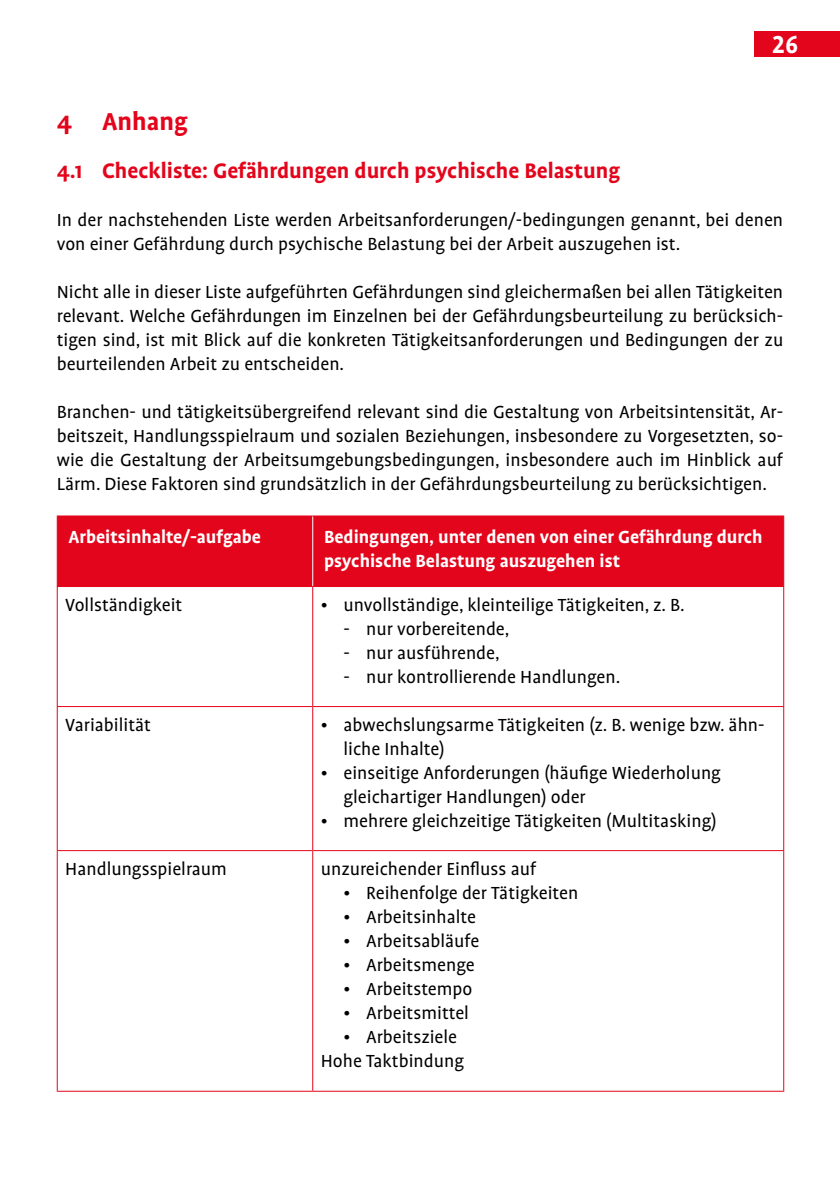
<style>
.page{position:relative;width:840px;height:1191px;background:#fff}
.page>*{position:absolute;margin:0;border:0;box-sizing:border-box;transform-origin:0 0}
.t1{font:700 28px "Profile OT";color:#e3051b}
.t2{font:700 28px "Profile OT";color:#fff}
.H3-rot_Ebene2{font:700 24px "Profile OT";color:#e3051b}
.Fließtext{font:20px/24px "Profile OT";color:#000;text-align:justify}
.Tabelle_Text_Aufzählung{font:20px/24px "Profile OT";color:#000}
.Tabelle_H1{font:700 20px/24px "Profile OT";color:#fff}
.Tabelle_Text{font:20px "Profile OT";color:#000}
</style>
<div class="page">
<div style="left:754px;top:31px;width:85px;height:26px;background:#e3051b"></div>
<div style="left:58px;top:516px;width:724px;height:70px;background:#e3051b"></div>
<hr style="left:57px;top:587px;width:1px;height:119px;background:#e3051b">
<hr style="left:312px;top:587px;width:1px;height:119px;background:#e3051b">
<hr style="left:782px;top:587px;width:1px;height:119px;background:#e3051b">
<hr style="left:57px;top:706px;width:255px;height:1px;background:#e3051b">
<hr style="left:57px;top:707px;width:1px;height:143px;background:#e3051b">
<hr style="left:312px;top:706px;width:471px;height:1px;background:#e3051b">
<hr style="left:312px;top:707px;width:1px;height:143px;background:#e3051b">
<hr style="left:782px;top:707px;width:1px;height:143px;background:#e3051b">
<hr style="left:57px;top:850px;width:255px;height:1px;background:#e3051b">
<hr style="left:57px;top:851px;width:1px;height:239px;background:#e3051b">
<hr style="left:312px;top:850px;width:471px;height:1px;background:#e3051b">
<hr style="left:312px;top:851px;width:1px;height:239px;background:#e3051b">
<hr style="left:782px;top:851px;width:1px;height:239px;background:#e3051b">
<hr style="left:57px;top:1090px;width:255px;height:1px;background:#e3051b">
<hr style="left:312px;top:1090px;width:471px;height:1px;background:#e3051b">
<hr style="left:57px;top:515px;width:255px;height:1px;background:#e3051b">
<hr style="left:57px;top:516px;width:1px;height:70px;background:#e3051b">
<hr style="left:312px;top:515px;width:471px;height:1px;background:#e3051b">
<hr style="left:782px;top:516px;width:1px;height:70px;background:#e3051b">
<hr style="left:57px;top:586px;width:255px;height:1px;background:#e3051b">
<hr style="left:312px;top:586px;width:471px;height:1px;background:#e3051b">
<hr style="left:312px;top:516px;width:1px;height:70px;background:#fff">
<h1 class="t2" style="left:771px;top:30px;width:28px">26</h1>
<p class="t1" style="left:57px;top:107px;width:133px">4 Anhang</p>
<p class="H3-rot_Ebene2" style="left:57px;top:158px;width:564px">4.1 Checkliste: Gefährdungen durch psychische Belastung</p>
<p class="Fließtext" style="left:57px;top:209px;width:727px">In der nachstehenden Liste werden Arbeitsanforderungen/-bedingungen genannt, bei denen von einer Gefährdung durch psychische Belastung bei der Arbeit auszugehen ist.</p>
<p class="Fließtext" style="left:57px;top:281px;width:727px">Nicht alle in dieser Liste aufgeführten Gefährdungen sind gleichermaßen bei allen Tätigkeiten relevant. Welche Gefährdungen im Einzelnen bei der Gefährdungsbeurteilung zu berücksich&shy;tigen sind, ist mit Blick auf die konkreten Tätigkeitsanforderungen und Bedingungen der zu beurteilenden Arbeit zu entscheiden.</p>
<p class="Fließtext" style="left:57px;top:401px;width:727px">Branchen- und tätigkeitsübergreifend relevant sind die Gestaltung von Arbeitsintensität, Ar&shy;beitszeit, Handlungsspielraum und sozialen Beziehungen, insbesondere zu Vorgesetzten, so&shy;wie die Gestaltung der Arbeitsumgebungsbedingungen, insbesondere auch im Hinblick auf Lärm. Diese Faktoren sind grundsätzlich in der Gefährdungsbeurteilung zu berücksichtigen.</p>
<p class="Tabelle_H1" style="left:69px;top:526px;width:194px">Arbeitsinhalte/-aufgabe</p>
<p class="Tabelle_H1" style="left:324px;top:526px;width:440px">Bedingungen, unter denen von einer Gefährdung durch psychische Belastung auszugehen ist</p>
<p class="Tabelle_Text" style="left:65px;top:594px;width:118px">Vollständigkeit</p>
<p class="Tabelle_Text_Aufzählung" style="left:320px;top:593px;width:365px">• unvollständige, kleinteilige Tätigkeiten, z. B.</p>
<p class="Tabelle_Text_Aufzählung" style="left:343px;top:617px;width:167px">- nur vorbereitende,</p>
<p class="Tabelle_Text_Aufzählung" style="left:343px;top:641px;width:158px">- nur ausführende,</p>
<p class="Tabelle_Text_Aufzählung" style="left:343px;top:665px;width:278px">- nur kontrollierende Handlungen.</p>
<p class="Tabelle_Text" style="left:65px;top:714px;width:87px">Variabilität</p>
<p class="Tabelle_Text_Aufzählung" style="left:343px;top:713px;width:422px;text-indent:-23px">• abwechslungsarme Tätigkeiten (z. B. wenige bzw. ähn&shy;liche Inhalte)</p>
<p class="Tabelle_Text_Aufzählung" style="left:343px;top:761px;width:379px;text-indent:-23px">• einseitige Anforderungen (häufige Wiederholung gleichartiger Handlungen) oder</p>
<p class="Tabelle_Text_Aufzählung" style="left:320px;top:809px;width:397px">• mehrere gleichzeitige Tätigkeiten (Multitasking)</p>
<p class="Tabelle_Text" style="left:65px;top:858px;width:163px">Handlungsspielraum</p>
<p class="Tabelle_Text" style="left:320px;top:858px;width:217px">unzureichender Einfluss auf</p>
<p class="Tabelle_Text_Aufzählung" style="left:343px;top:881px;width:236px">• Reihenfolge der Tätigkeiten</p>
<p class="Tabelle_Text_Aufzählung" style="left:343px;top:905px;width:134px">• Arbeitsinhalte</p>
<p class="Tabelle_Text_Aufzählung" style="left:343px;top:929px;width:137px">• Arbeitsabläufe</p>
<p class="Tabelle_Text_Aufzählung" style="left:343px;top:953px;width:133px">• Arbeitsmenge</p>
<p class="Tabelle_Text_Aufzählung" style="left:343px;top:977px;width:130px">• Arbeitstempo</p>
<p class="Tabelle_Text_Aufzählung" style="left:343px;top:1001px;width:127px">• Arbeitsmittel</p>
<p class="Tabelle_Text_Aufzählung" style="left:343px;top:1025px;width:115px">• Arbeitsziele</p>
<p class="Tabelle_Text_Aufzählung" style="left:320px;top:1049px;width:145px">Hohe Taktbindung</p>
</div>
